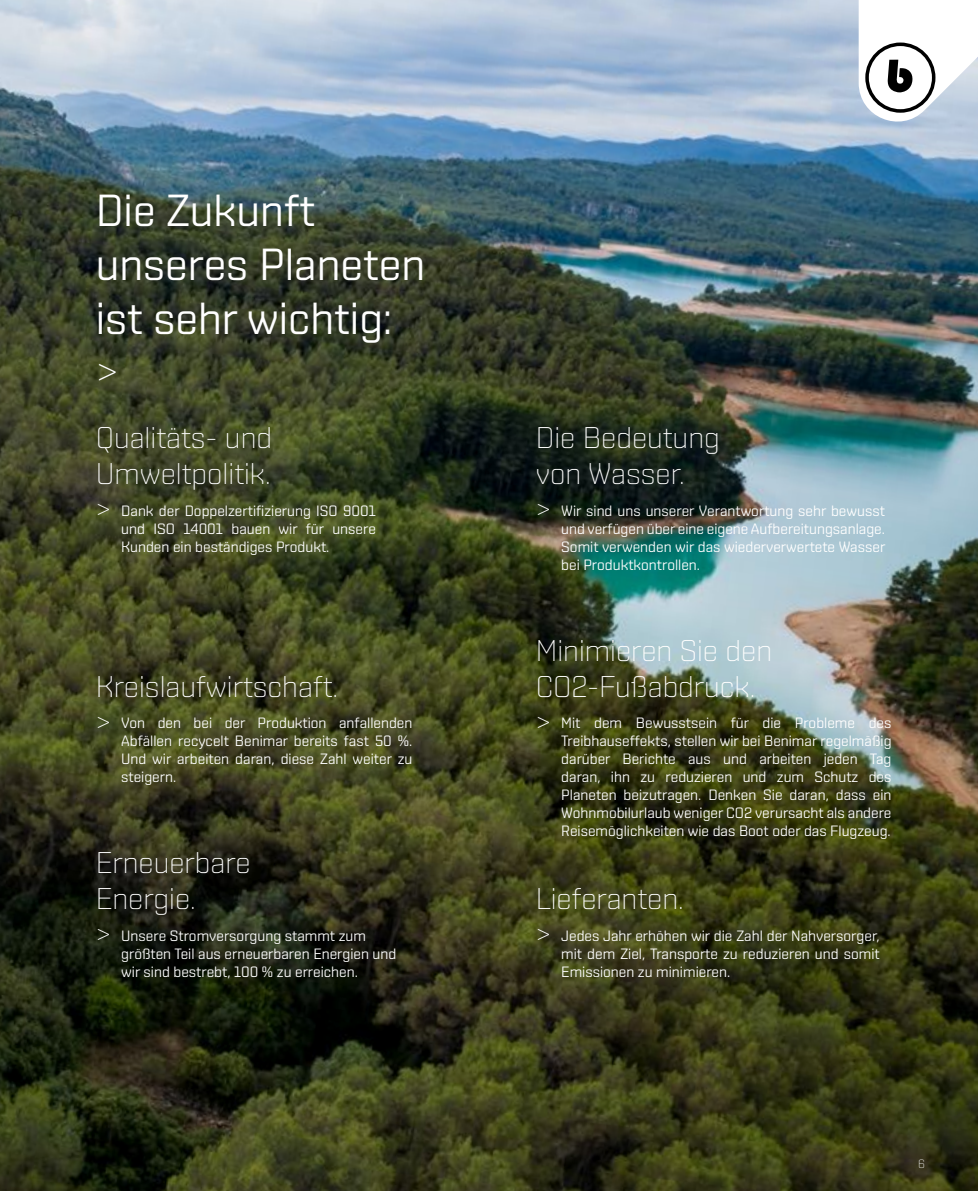
<style>
.page{position:relative;width:978px;height:1191px;background:#fff}
.page>*{position:absolute;margin:0;border:0;box-sizing:border-box;transform-origin:0 0}
.t1{font:45px/54px "Shentox";color:#fff}
.t2{font:200 45px "Shentox";color:#fff}
.t3{font:200 30px/36px "Shentox";color:#fff}
.t4{font:15px/18px "Shentox";color:#fff;text-align:justify}
.t5{font:200 12px "Shentox";color:#fff}
</style>
<div class="page">
<img style="left:0;top:0;width:978px;height:1191px">
<svg style="left:859px;top:0;width:119px;height:134px"></svg>
<h1 class="t1" style="left:96px;top:182px;width:331px">Die Zukunft unseres Planeten ist sehr wichtig:</h1>
<h1 class="t2" style="left:96px;top:346px;width:24px">&gt;</h1>
<h2 class="t3" style="left:96px;top:419px;width:178px;text-align:justify">Qualitäts- und Umweltpolitik. &gt;</h2>
<h2 class="t3" style="left:536px;top:419px;width:186px">Die Bedeutung von Wasser.<br>&gt;</h2>
<p class="t4" style="left:121px;top:501px;width:256px">Dank der Doppelzertifizierung ISO 9001 und ISO 14001 bauen wir für unsere Kunden ein beständiges Produkt.</p>
<p class="t4" style="left:561px;top:501px;width:326px">Wir sind uns unserer Verantwortung sehr bewusst und verfügen über eine eigene Aufbereitungsanlage.<br>Somit verwenden wir das wiederverwertete Wasser bei Produktkontrollen.</p>
<h2 class="t3" style="left:536px;top:632px;width:238px">Minimieren Sie den<br>CO2-Fußabdruck. &gt;</h2>
<h2 class="t3" style="left:96px;top:668px;width:244px">Kreislaufwirtschaft. &gt;</h2>
<p class="t4" style="left:121px;top:713px;width:293px">Von den bei der Produktion anfallenden Abfällen recycelt Benimar bereits fast 50 %.<br>Und wir arbeiten daran, diese Zahl weiter zu steigern.</p>
<p class="t4" style="left:561px;top:713px;width:332px">Mit dem Bewusstsein für die Probleme des Treibhauseffekts, stellen wir bei Benimar regelmäßig darüber Berichte aus und arbeiten jeden Tag daran, ihn zu reduzieren und zum Schutz des Planeten beizutragen. Denken Sie daran, dass ein Wohnmobilurlaub weniger CO2 verursacht als andere Reisemöglichkeiten wie das Boot oder das Flugzeug.</p>
<h2 class="t3" style="left:96px;top:844px;width:157px">Erneuerbare<br>Energie.<br>&gt;</h2>
<h2 class="t3" style="left:536px;top:880px;width:150px">Lieferanten. &gt;</h2>
<p class="t4" style="left:121px;top:926px;width:277px;text-align:left">Unsere Stromversorgung stammt zum größten Teil aus erneuerbaren Energien und wir sind bestrebt, 100 % zu erreichen.</p>
<p class="t4" style="left:561px;top:926px;width:320px">Jedes Jahr erhöhen wir die Zahl der Nahversorger, mit dem Ziel, Transporte zu reduzieren und somit Emissionen zu minimieren.</p>
<p class="t5" style="left:918px;top:1156px;width:8px">6</p>
</div>
